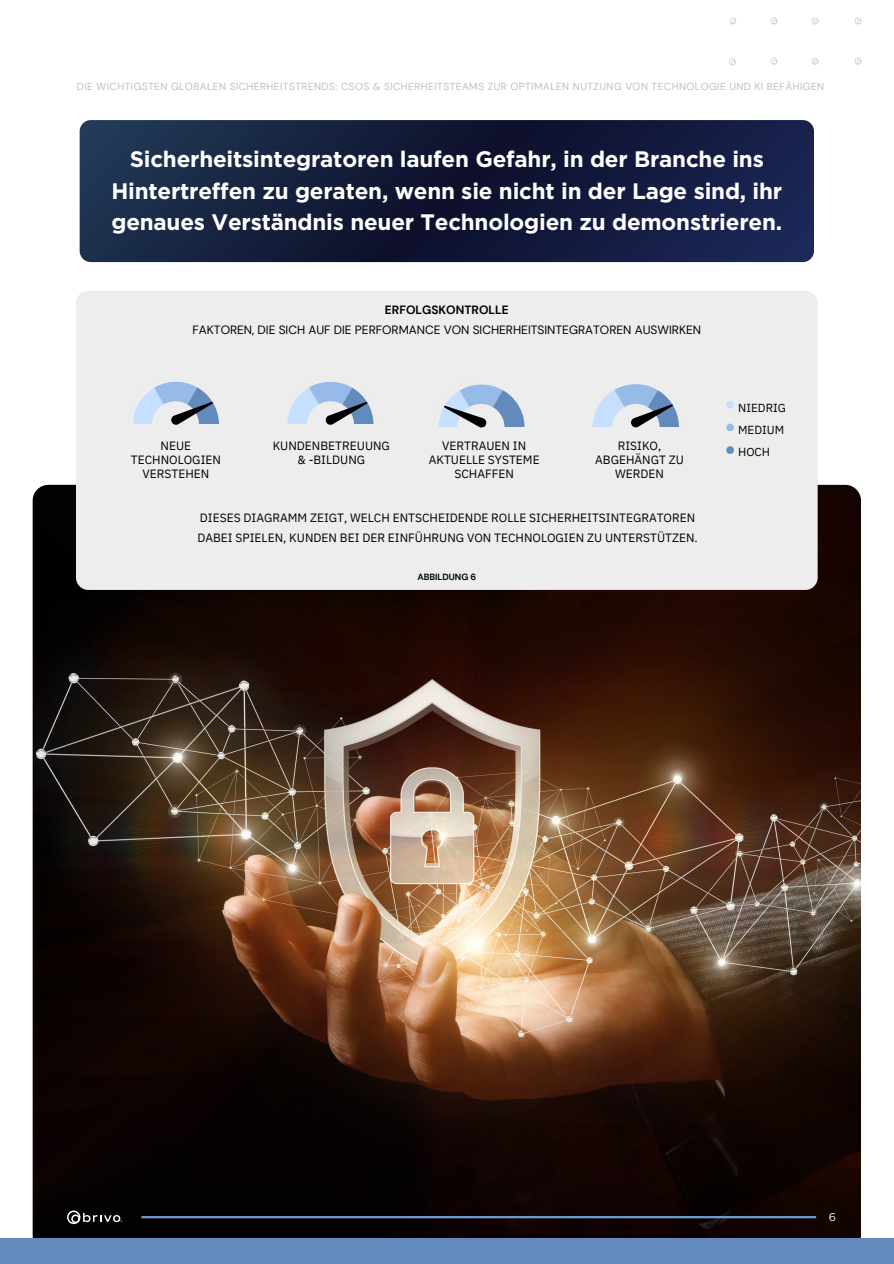
<style>
.page{position:relative;width:894px;height:1264px;background:#fff}
.page>*{position:absolute;margin:0;border:0;box-sizing:border-box;transform-origin:0 0}
.t1{font:700 22.35px/31.5px "Gotham";letter-spacing:-.01em;color:#fff;text-align:center}
.t2{font:12px/14px "IBM Plex Sans";color:#000;text-align:center}
.t3{font:12px "DM Sans";color:#000}
.t4{font:700 12px "DM Sans";color:#000}
.t5{font:11.7px/21.9px "IBM Plex Sans";color:#000}
.t6{font:11.25px "Gotham";color:#fafafa}
.t7{font:10.2px "DM Sans";letter-spacing:.045em;color:#bfbfbf}
.t8{font:700 9px "DM Sans";color:#000}
</style>
<div class="page">
<img style="left:33px;top:485px;width:827px;height:766px;border-radius:16px">
<div style="left:76px;top:291px;width:740px;height:299px;background:#ededed;border-radius:12px"></div>
<svg style="left:133px;top:381px;width:86px;height:44px"></svg>
<svg style="left:287px;top:381px;width:87px;height:44px"></svg>
<svg style="left:438px;top:384px;width:87px;height:44px"></svg>
<svg style="left:592px;top:384px;width:87px;height:44px"></svg>
<hr style="left:141px;top:1215px;width:674px;height:3px;background:#739cd2">
<svg style="left:67px;top:1210px;width:55px;height:14px"></svg>
<div style="left:0;top:1238px;width:893px;height:25px;background:#638abd"></div>
<img style="left:729px;top:17px;width:133px;height:49px">
<svg style="left:80px;top:120px;width:733px;height:142px;background:#151f3f"></svg>
<div style="left:726px;top:401px;width:7px;height:7px;background:#c6dfff;border-radius:50%"></div>
<div style="left:726px;top:423px;width:7px;height:8px;background:#97bbe8;border-radius:50%"></div>
<div style="left:726px;top:446px;width:7px;height:8px;background:#638abd;border-radius:50%"></div>
<p class="t7" style="left:77px;top:80px;width:748px">DIE WICHTIGSTEN GLOBALEN SICHERHEITSTRENDS: CSOS &amp; SICHERHEITSTEAMS ZUR OPTIMALEN NUTZUNG VON TECHNOLOGIE UND KI BEFÄHIGEN</p>
<h1 class="t1" style="left:111px;top:144px;width:672px">Sicherheitsintegratoren laufen Gefahr, in der Branche ins<br>Hintertreffen zu geraten, wenn sie nicht in der Lage sind, ihr genaues Verständnis neuer Technologien zu demonstrieren.</h1>
<p class="t4" style="left:385px;top:302px;width:125px">ERFOLGSKONTROLLE</p>
<p class="t3" style="left:192px;top:322px;width:510px">FAKTOREN, DIE SICH AUF DIE PERFORMANCE VON SICHERHEITSINTEGRATOREN AUSWIRKEN</p>
<p class="t2" style="left:131px;top:439px;width:91px">NEUE<br>TECHNOLOGIEN<br>VERSTEHEN</p>
<p class="t2" style="left:272px;top:439px;width:119px">KUNDENBETREUUNG &amp; -BILDUNG</p>
<p class="t2" style="left:428px;top:439px;width:112px">VERTRAUEN IN<br>AKTUELLE SYSTEME<br>SCHAFFEN</p>
<p class="t2" style="left:595px;top:439px;width:90px">RISIKO,<br>ABGEHÄNGT ZU<br>WERDEN</p>
<p class="t2" style="left:197px;top:507px;width:502px;line-height:20px;text-align:left">DIESES DIAGRAMM ZEIGT, WELCH ENTSCHEIDENDE ROLLE SICHERHEITSINTEGRATOREN<br>DABEI SPIELEN, KUNDEN BEI DER EINFÜHRUNG VON TECHNOLOGIEN ZU UNTERSTÜTZEN.</p>
<p class="t8" style="left:417px;top:571px;width:60px">ABBILDUNG 6</p>
<p class="t5" style="left:737px;top:396px;width:49px">NIEDRIG<br>MEDIUM<br>HOCH</p>
<p class="t6" style="left:828px;top:1210px;width:9px">6</p>
</div>
